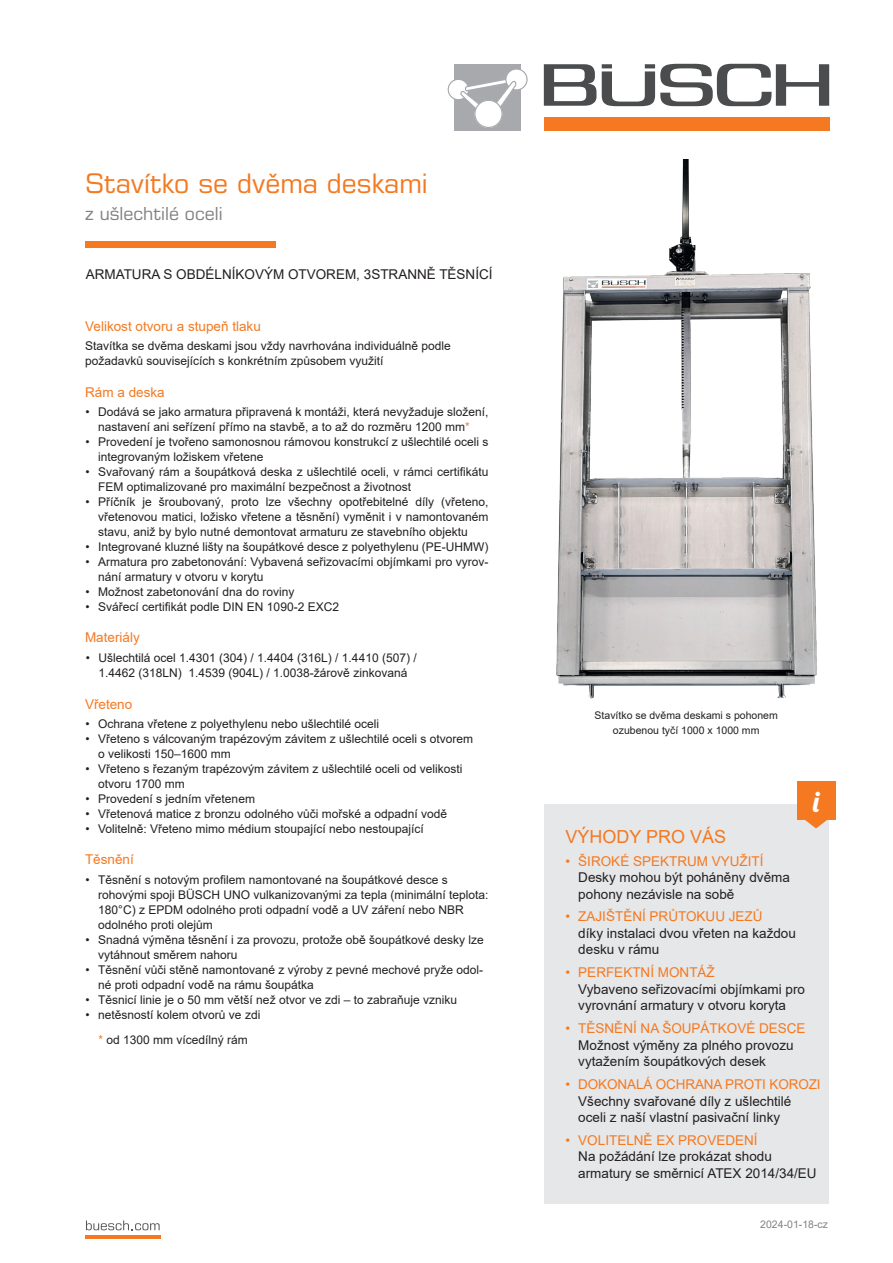
<style>
.page{position:relative;width:893px;height:1263px;background:#fff}
.page>*{position:absolute;margin:0;border:0;box-sizing:border-box;transform-origin:0 0}
.t1{font:28.5px "Lobster";color:#fff}
.t2{font:27px "Eurostile LT Pro";color:#f47921}
.t3{font:18px "Eurostile LT Pro";color:#808285}
.t4{font:18px "Arial";color:#f47921}
.t5{font:13.5px/16.5px "Arial";color:#231f20}
.t6{font:13.5px "Arial";color:#f47921}
.t7{font:12px/15px "Arial";color:#231f20}
.t8{font:10.5px/15px "Arial";color:#231f20;text-align:center}
.t9{font:10.5px "Arial";color:#808285}
.s1{color:#f47921}
</style>
<div class="page">
<div style="left:85px;top:241px;width:191px;height:7px;background:#f47921"></div>
<svg style="left:544px;top:64px;width:52px;height:42px"></svg>
<svg style="left:602px;top:64px;width:227px;height:42px"></svg>
<div style="left:544px;top:118px;width:285px;height:13px;background:#f47921"></div>
<div style="left:454px;top:64px;width:66px;height:67px;background:#a8a9ad"></div>
<div style="left:448px;top:79px;width:21px;height:21px;background:#fff;border-radius:50%"></div>
<div style="left:448px;top:79px;width:21px;height:21px;border:1px solid #a8a9ad;border-radius:50%"></div>
<div style="left:473px;top:99px;width:31px;height:30px;background:#a8a9ad;border:1px solid #a8a9ad;border-radius:50%"></div>
<div style="left:506px;top:69px;width:21px;height:21px;background:#fff;border-radius:50%"></div>
<div style="left:505px;top:68px;width:23px;height:22px;border:1px solid #a8a9ad;border-radius:50%"></div>
<svg style="left:458px;top:76px;width:59px;height:38px"></svg>
<div style="left:474px;top:100px;width:29px;height:28px;background:#fff;border:1px solid #a8a9ad;border-radius:50%"></div>
<img style="left:556px;top:159px;width:261px;height:540px">
<svg style="left:86px;top:1220px;width:74px;height:10px"></svg>
<hr style="left:85px;top:1236px;width:75px;height:3px;background:#f47921">
<div style="left:544px;top:804px;width:285px;height:399px;background:#e6e7e9"></div>
<svg style="left:804px;top:819px;width:24px;height:9px"></svg>
<div style="left:797px;top:781px;width:38px;height:38px;background:#f47921"></div>
<h2 class="t2" style="left:85px;top:167px;width:344px">Stavítko se dvěma deskami</h2>
<h3 class="t3" style="left:85px;top:203px;width:139px">z ušlechtilé oceli</h3>
<p class="t5" style="left:86px;top:266px;width:408px">ARMATURA S OBDÉLNÍKOVÝM OTVOREM, 3STRANNĚ TĚSNÍCÍ</p>
<p class="t6" style="left:85px;top:317px;width:177px">Velikost otvoru a stupeň tlaku</p>
<p class="t7" style="left:85px;top:339px;width:367px">Stavítka se dvěma deskami jsou vždy navrhována individuálně podle požadavků souvisejících s konkrétním způsobem využití</p>
<p class="t7" style="left:85px;top:404px;width:404px;text-align:center">• Dodává se jako armatura připravená k montáži, která nevyžaduje složení, nastavení ani seřízení přímo na stavbě, a to až do rozměru 1200 mm<span class="s1">*</span></p>
<p class="t7" style="left:98px;top:434px;width:392px;text-indent:-13px">• Provedení je tvořeno samonosnou rámovou konstrukcí z ušlechtilé oceli s integrovaným ložiskem vřetene</p>
<p class="t7" style="left:98px;top:464px;width:392px;text-indent:-13px">• Svařovaný rám a šoupátková deska z ušlechtilé oceli, v rámci certifikátu<br>FEM optimalizované pro maximální bezpečnost a životnost</p>
<p class="t7" style="left:98px;top:494px;width:392px;text-align:justify;text-indent:-13px">• Příčník je šroubovaný, proto lze všechny opotřebitelné díly (vřeteno, vřetenovou matici, ložisko vřetene a těsnění) vyměnit i v namontovaném stavu, aniž by bylo nutné demontovat armaturu ze stavebního objektu</p>
<p class="t7" style="left:85px;top:539px;width:404px">• Integrované kluzné lišty na šoupátkové desce z polyethylenu (PE-UHMW)</p>
<p class="t7" style="left:98px;top:554px;width:392px;text-indent:-13px">• Armatura pro zabetonování: Vybavená seřizovacími objímkami pro vyrov&shy;nání armatury v otvoru v korytu</p>
<p class="t7" style="left:85px;top:584px;width:210px">• Možnost zabetonování dna do roviny</p>
<p class="t7" style="left:85px;top:599px;width:255px">• Svářecí certifikát podle DIN EN 1090-2 EXC2</p>
<p class="t7" style="left:86px;top:650px;width:332px;text-align:center">• Ušlechtilá ocel 1.4301 (304) / 1.4404 (316L) / 1.4410 (507) /<br>1.4462 (318LN) 1.4539 (904L) / 1.0038-žárově zinkovaná</p>
<p class="t7" style="left:85px;top:716px;width:295px">• Ochrana vřetene z polyethylenu nebo ušlechtilé oceli</p>
<p class="t7" style="left:98px;top:731px;width:376px;text-indent:-13px">• Vřeteno s válcovaným trapézovým závitem z ušlechtilé oceli s otvorem o velikosti 150–1600 mm</p>
<p class="t7" style="left:98px;top:761px;width:366px;text-indent:-13px">• Vřeteno s řezaným trapézovým závitem z ušlechtilé oceli od velikosti otvoru 1700 mm</p>
<p class="t7" style="left:85px;top:791px;width:171px">• Provedení s jedním vřetenem</p>
<p class="t7" style="left:85px;top:806px;width:363px">• Vřetenová matice z bronzu odolného vůči mořské a odpadní vodě</p>
<p class="t7" style="left:85px;top:821px;width:340px">• Volitelně: Vřeteno mimo médium stoupající nebo nestoupající</p>
<p class="t7" style="left:98px;top:872px;width:392px;text-indent:-13px">• Těsnění s notovým profilem namontované na šoupátkové desce s rohovými spoji BÜSCH UNO vulkanizovanými za tepla (minimální teplota:<br>180°C) z EPDM odolného proti odpadní vodě a UV záření nebo NBR odolného proti olejům</p>
<p class="t7" style="left:98px;top:932px;width:387px;text-indent:-13px">• Snadná výměna těsnění i za provozu, protože obě šoupátkové desky lze vytáhnout směrem nahoru</p>
<p class="t7" style="left:98px;top:962px;width:386px;text-indent:-13px">• Těsnění vůči stěně namontované z výroby z pevné mechové pryže odol&shy;né proti odpadní vodě na rámu šoupátka</p>
<p class="t7" style="left:85px;top:992px;width:373px">• Těsnicí linie je o 50 mm větší než otvor ve zdi – to zabraňuje vzniku</p>
<p class="t7" style="left:85px;top:1007px;width:176px">• netěsností kolem otvorů ve zdi</p>
<p class="t6" style="left:85px;top:383px;width:81px">Rám a deska</p>
<p class="t6" style="left:85px;top:628px;width:56px">Materiály</p>
<p class="t6" style="left:85px;top:695px;width:49px">Vřeteno</p>
<p class="t6" style="left:85px;top:850px;width:50px">Těsnění</p>
<p class="t7" style="left:98px;top:1033px;width:151px"><span class="s1">*</span> od 1300 mm vícedílný rám</p>
<p class="t8" style="left:595px;top:707px;width:185px">Stavítko se dvěma deskami s pohonem ozubenou tyčí 1000 x 1000 mm</p>
<h1 class="t1" style="left:813px;top:783px;width:7px">i</h1>
<h3 class="t4" style="left:566px;top:824px;width:162px">VÝHODY PRO VÁS</h3>
<p class="t6" style="left:566px;top:851px;width:200px">• ŠIROKÉ SPEKTRUM VYUŽITÍ</p>
<p class="t5" style="left:578px;top:869px;width:213px">Desky mohou být poháněny dvěma pohony nezávisle na sobě</p>
<p class="t6" style="left:566px;top:907px;width:199px">• ZAJIŠTĚNÍ PRŮTOKUU JEZŮ</p>
<p class="t5" style="left:578px;top:925px;width:219px">díky instalaci dvou vřeten na každou desku v rámu</p>
<p class="t6" style="left:566px;top:963px;width:151px">• PERFEKTNÍ MONTÁŽ</p>
<p class="t5" style="left:578px;top:981px;width:228px">Vybaveno seřizovacími objímkami pro vyrovnání armatury v otvoru koryta</p>
<p class="t6" style="left:566px;top:1019px;width:242px">• TĚSNĚNÍ NA ŠOUPÁTKOVÉ DESCE</p>
<p class="t5" style="left:578px;top:1036px;width:217px">Možnost výměny za plného provozu vytažením šoupátkových desek</p>
<p class="t6" style="left:566px;top:1075px;width:257px">• DOKONALÁ OCHRANA PROTI KOROZI</p>
<p class="t5" style="left:578px;top:1092px;width:215px">Všechny svařované díly z ušlechtilé oceli z naší vlastní pasivační linky</p>
<p class="t6" style="left:566px;top:1131px;width:194px">• VOLITELNĚ EX PROVEDENÍ</p>
<p class="t5" style="left:578px;top:1148px;width:240px">Na požádání lze prokázat shodu armatury se směrnicí ATEX 2014/34/EU</p>
<p class="t9" style="left:760px;top:1217px;width:69px">2024-01-18-cz</p>
</div>
